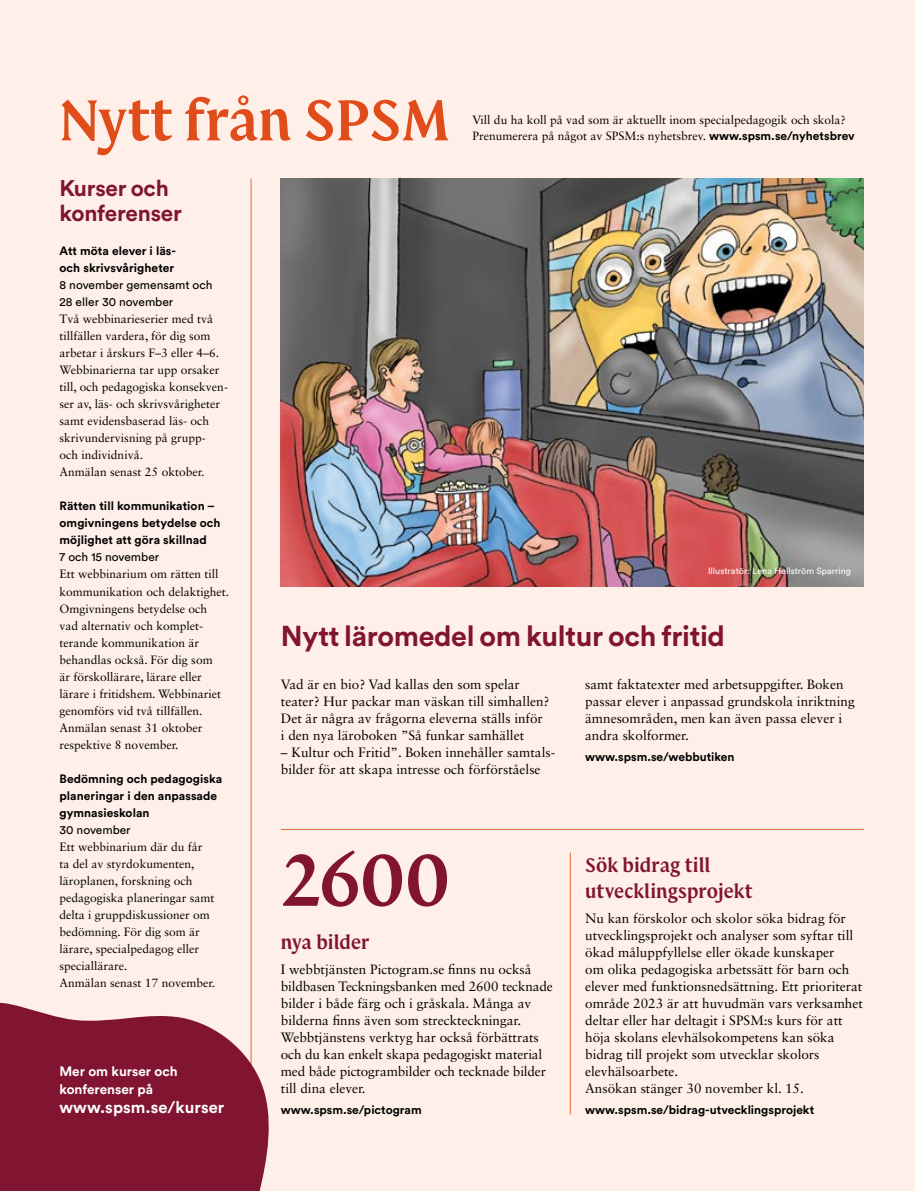
<style>
.page{position:relative;width:915px;height:1191px;background:#fff}
.page>*{position:absolute;margin:0;border:0;box-sizing:border-box;transform-origin:0 0}
.H2_14_p_SPSM_Serif_Semibold_Italic{font:600 78.15px "SPSM Serif";color:#801431}
.P_Bröd_9_p_Sabon{font:600 61.5px "SPSM Serif";letter-spacing:-.01em;color:#e04c1a}
.Fam_Rubrik{font:700 28.5px "Circular Pro";letter-spacing:-.01em;color:#801431}
.H2_15_p_Circular_Bold{font:700 22.5px/25.5px "Circular Pro";letter-spacing:-.01em;color:#801431}
.H2_14_p_SPSM_Serif_Semibold{font:600 21px/25.5px "SPSM Serif";color:#801431}
.t1{font:700 16.5px "Circular Pro";letter-spacing:.005em;color:#fff}
.P_Bröd_9_p_Sabon-2{font:13.5px/17px "Sabon LT Std";color:#000}
.P_Bröd_9_p_Sabon___3_första_orden_fet_Ci{font:13.5px/17px "Sabon LT Std";color:#000}
.H2_14_p_SPSM_Serif_Semibold-2{font:13.5px/17px "Sabon LT Std";color:#000}
.P_8_p_Circular{font:700 13.5px/17px "Circular Pro";color:#fff}
.P_Bröd_8_p_Sabon{font:12px/17px "Sabon LT Std";color:#000}
.H4_8_p_Circular_Bold{font:700 12px/17px "Circular Pro";letter-spacing:.005em;color:#000}
.P_Bröd_9_p_Sabon-3{font:12px/16.5px "Sabon LT Std";color:#000}
.H5_8_p_Circular_Book{font:12px/17px "Circular Pro";color:#000}
.P_Hyperlänk_8_p_Circular{font:700 12px "Circular Pro";color:#000}
.H2_14_p_SPSM_Serif_Semibold-3{font:700 12px "Circular Pro";color:#000}
.P_Byline_7_p_Circular_copy{font:9px "Circular Pro";letter-spacing:.005em;color:#fff}
.s1{font-family:"Circular Pro";font-weight:700}
</style>
<div class="page">
<div style="left:0;top:0;width:914px;height:1191px;background:#feefe8"></div>
<hr style="left:250px;top:179px;width:1px;height:935px;background:#e86734">
<hr style="left:281px;top:829px;width:582px;height:1px;background:#e86734">
<hr style="left:569px;top:852px;width:1px;height:262px;background:#e86734">
<svg style="left:0;top:995px;width:269px;height:196px;background:#93364d"></svg>
<img style="left:281px;top:179px;width:582px;height:408px">
<p class="P_Bröd_9_p_Sabon" style="left:60px;top:88px;width:391px">Nytt från SPSM</p>
<p class="P_Bröd_9_p_Sabon-3" style="left:472px;top:111px;width:384px">Vill du ha koll på vad som är aktuellt inom specialpedagogik och skola?<br>Prenumerera på något av SPSM:s nyhetsbrev. <span class="s1">www.spsm.se/nyhetsbrev</span></p>
<h2 class="H2_15_p_Circular_Bold" style="left:60px;top:174px;width:124px">Kurser och konferenser</h2>
<p class="H4_8_p_Circular_Bold" style="left:60px;top:242px;width:118px">Att möta elever i läs&shy;och skrivsvårigheter</p>
<p class="H5_8_p_Circular_Book" style="left:60px;top:276px;width:154px">8 november gemensamt och<br>28 eller 30 november</p>
<p class="P_Bröd_8_p_Sabon" style="left:60px;top:310px;width:170px">Två webbinarieserier med två tillfällen vardera, för dig som arbetar i årskurs F–3 eller 4–6.<br>Webbinarierna tar upp orsaker till, och pedagogiska konsekven&shy;ser av, läs- och skrivsvårigheter samt evidensbaserad läs- och skrivundervisning på grupp-<br>och individnivå.</p>
<p class="P_Bröd_8_p_Sabon" style="left:60px;top:463px;width:146px">Anmälan senast 25 oktober.</p>
<p class="H4_8_p_Circular_Bold" style="left:60px;top:497px;width:162px">Rätten till kommunikation – omgivningens betydelse och möjlighet att göra skillnad</p>
<p class="H5_8_p_Circular_Book" style="left:60px;top:548px;width:101px">7 och 15 november</p>
<p class="P_Bröd_8_p_Sabon" style="left:60px;top:565px;width:171px">Ett webbinarium om rätten till kommunikation och delaktighet.<br>Omgivningens betydelse och<br>vad alternativ och komplet&shy;terande kommunikation är behandlas också. För dig som<br>är förskollärare, lärare eller lärare i fritidshem. Webbinariet genomförs vid två tillfällen.</p>
<p class="P_Bröd_8_p_Sabon" style="left:60px;top:719px;width:144px">Anmälan senast 31 oktober respektive 8 november.</p>
<p class="H4_8_p_Circular_Bold" style="left:60px;top:769px;width:164px">Bedömning och pedagogiska planeringar i den anpassade gymnasieskolan</p>
<p class="H5_8_p_Circular_Book" style="left:60px;top:820px;width:73px">30 november</p>
<p class="P_Bröd_8_p_Sabon" style="left:60px;top:838px;width:156px">Ett webbinarium där du får ta del av styrdokumenten, läroplanen, forskning och pedagogiska planeringar samt delta i gruppdiskussioner om bedömning. För dig som är lärare, specialpedagog eller speciallärare.</p>
<p class="P_Bröd_8_p_Sabon" style="left:60px;top:974px;width:157px">Anmälan senast 17 november.</p>
<p class="P_8_p_Circular" style="left:59px;top:1062px;width:120px">Mer om kurser och konferenser på</p>
<p class="t1" style="left:59px;top:1096px;width:166px">www.spsm.se/kurser</p>
<p class="P_Byline_7_p_Circular_copy" style="left:707px;top:565px;width:145px">Illustratör: Lena Hellström Sparring</p>
<p class="Fam_Rubrik" style="left:281px;top:616px;width:445px">Nytt läromedel om kultur och fritid</p>
<p class="P_Bröd_9_p_Sabon___3_första_orden_fet_Ci" style="left:281px;top:675px;width:270px">Vad är en bio? Vad kallas den som spelar teater? Hur packar man väskan till simhallen?<br>Det är några av frågorna eleverna ställs inför i den nya läroboken ”Så funkar samhället</p>
<p class="P_Bröd_9_p_Sabon___3_första_orden_fet_Ci" style="left:281px;top:743px;width:276px">– Kultur och Fritid”. Boken innehåller samtals&shy;bilder för att skapa intresse och förförståelse</p>
<p class="P_Bröd_9_p_Sabon___3_första_orden_fet_Ci" style="left:585px;top:675px;width:271px">samt faktatexter med arbetsuppgifter. Boken passar elever i anpassad grundskola inriktning ämnesområden, men kan även passa elever i andra skolformer.</p>
<p class="P_Hyperlänk_8_p_Circular" style="left:585px;top:748px;width:151px">www.spsm.se/webbutiken</p>
<h2 class="H2_14_p_SPSM_Serif_Semibold_Italic" style="left:281px;top:839px;width:171px">2600</h2>
<h2 class="H2_14_p_SPSM_Serif_Semibold" style="left:281px;top:929px;width:90px">nya bilder</h2>
<h2 class="H2_14_p_SPSM_Serif_Semibold-2" style="left:281px;top:960px;width:273px">I webbtjänsten Pictogram.se finns nu också bildbasen Teckningsbanken med 2600 tecknade bilder i både färg och i gråskala. Många av bilderna finns även som streckteckningar.<br>Webbtjänstens verktyg har också förbättrats och du kan enkelt skapa pedagogiskt material med både pictogrambilder och tecknade bilder till dina elever.</h2>
<p class="P_Hyperlänk_8_p_Circular" style="left:281px;top:1102px;width:142px">www.spsm.se/pictogram</p>
<h2 class="H2_14_p_SPSM_Serif_Semibold" style="left:585px;top:853px;width:169px">Sök bidrag till utvecklingsprojekt</h2>
<p class="P_Bröd_9_p_Sabon-2" style="left:585px;top:909px;width:279px">Nu kan förskolor och skolor söka bidrag för utvecklingsprojekt och analyser som syftar till ökad måluppfyllelse eller ökade kunskaper<br>om olika pedagogiska arbetssätt för barn och elever med funktionsnedsättning. Ett prioriterat område 2023 är att huvudmän vars verksamhet deltar eller har deltagit i SPSM:s kurs för att höja skolans elevhälsokompetens kan söka bidrag till projekt som utvecklar skolors elevhälsoarbete.</p>
<h2 class="H2_14_p_SPSM_Serif_Semibold-2" style="left:585px;top:1079px;width:220px">Ansökan stänger 30 november kl. 15.</h2>
<h2 class="H2_14_p_SPSM_Serif_Semibold-3" style="left:585px;top:1102px;width:230px">www.spsm.se/bidrag-utvecklingsprojekt</h2>
</div>
